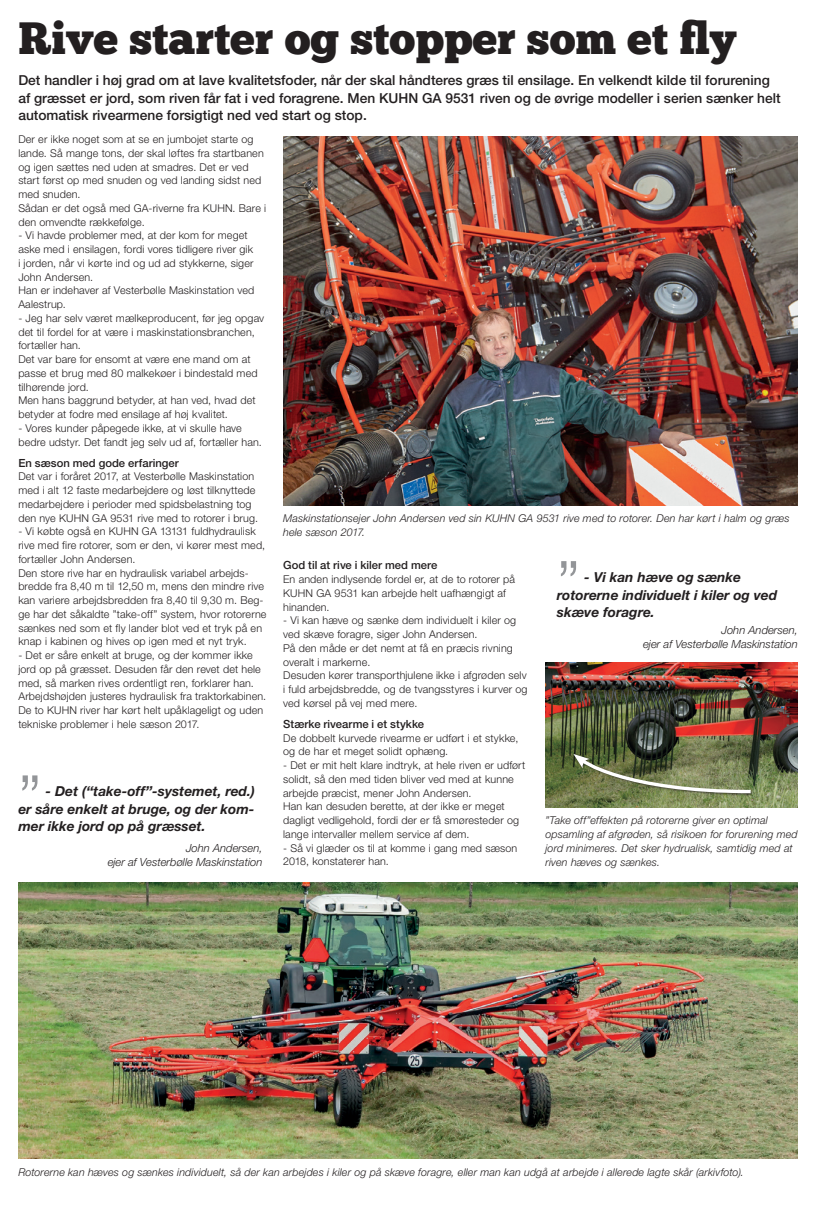
<style>
.page{position:relative;width:815px;height:1205px;background:#fff}
.page>*{position:absolute;margin:0;border:0;box-sizing:border-box;transform-origin:0 0}
.Mellemrubrik{font:300 62.5px "Helvetica Neue LT Std";color:#939598}
.Artikel_overskrift_C{font:45px "Chunk Five Ex";color:#231f20}
.Mellemrubrik-2{font:500 13.75px/17.5px "Helvetica Neue LT Std";color:#231f20}
.Mellemrubrik-3{font:italic 700 13.75px/17.5px "Helvetica Neue LT Std";color:#231f20;text-align:justify}
.Mellemrubrik-4{font:italic 300 11.25px/13.8px "Helvetica Neue LT Std";color:#231f20;text-align:right}
.Brød_mellemrubrik{font:500 11.25px "Helvetica Neue LT Std";letter-spacing:.005em;color:#231f20}
.Beskrivelse{font:300 10.75px/13.8px "Helvetica Neue LT Std";letter-spacing:.015em;color:#231f20}
.Beskrivelse-2{font:italic 300 10.75px/13.8px "Helvetica Neue LT Std";letter-spacing:.01em;color:#231f20}
.Billedtekst{font:italic 300 10.75px/13.8px "Helvetica Neue LT Std";letter-spacing:.01em;color:#231f20}
</style>
<div class="page">
<img style="left:283px;top:137px;width:515px;height:368px">
<img style="left:18px;top:882px;width:780px;height:276px">
<img style="left:546px;top:663px;width:252px;height:145px">
<div style="left:573px;top:753px;width:180px;height:42px;background:#231f20;opacity:.6"></div>
<svg style="left:573px;top:754px;width:181px;height:41px"></svg>
<p class="Artikel_overskrift_C" style="left:18px;top:4px;width:719px">Rive starter og stopper som et fly</p>
<p class="Mellemrubrik-2" style="left:18px;top:72px;width:764px">Det handler i høj grad om at lave kvalitetsfoder, når der skal håndteres græs til ensilage. En velkendt kilde til forurening af græsset er jord, som riven får fat i ved foragrene. Men KUHN GA 9531 riven og de øvrige modeller i serien sænker helt automatisk rivearmene forsigtigt ned ved start og stop.</p>
<p class="Beskrivelse" style="left:18px;top:132px;width:247px">Der er ikke noget som at se en jumbojet starte og lande. Så mange tons, der skal løftes fra startbanen og igen sættes ned uden at smadres. Det er ved start først op med snuden og ved landing sidst ned med snuden.</p>
<p class="Beskrivelse" style="left:18px;top:201px;width:249px">Sådan er det også med GA-riverne fra KUHN. Bare i den omvendte rækkefølge.</p>
<p class="Beskrivelse" style="left:18px;top:228px;width:237px">- Vi havde problemer med, at der kom for meget aske med i ensilagen, fordi vores tidligere river gik i jorden, når vi kørte ind og ud ad stykkerne, siger John Andersen.</p>
<p class="Beskrivelse" style="left:18px;top:283px;width:237px">Han er indehaver af Vesterbølle Maskinstation ved<br>Aalestrup.</p>
<p class="Beskrivelse" style="left:18px;top:311px;width:247px">- Jeg har selv været mælkeproducent, før jeg opgav det til fordel for at være i maskinstationsbranchen, fortæller han.</p>
<p class="Beskrivelse" style="left:18px;top:352px;width:241px">Det var bare for ensomt at være ene mand om at passe et brug med 80 malkekøer i bindestald med tilhørende jord.</p>
<p class="Beskrivelse" style="left:18px;top:393px;width:239px">Men hans baggrund betyder, at han ved, hvad det betyder at fodre med ensilage af høj kvalitet.</p>
<p class="Beskrivelse" style="left:18px;top:421px;width:245px">- Vores kunder påpegede ikke, at vi skulle have bedre udstyr. Det fandt jeg selv ud af, fortæller han.</p>
<p class="Brød_mellemrubrik" style="left:18px;top:456px;width:162px">En sæson med gode erfaringer</p>
<p class="Beskrivelse" style="left:18px;top:469px;width:241px">Det var i foråret 2017, at Vesterbølle Maskinstation med i alt 12 faste medarbejdere og løst tilknyttede medarbejdere i perioder med spidsbelastning tog den nye KUHN GA 9531 rive med to rotorer i brug.</p>
<p class="Beskrivelse" style="left:18px;top:524px;width:248px">- Vi købte også en KUHN GA 13131 fuldhydraulisk rive med fire rotorer, som er den, vi kører mest med, fortæller John Andersen.</p>
<p class="Beskrivelse" style="left:18px;top:565px;width:250px">Den store rive har en hydraulisk variabel arbejds&shy;bredde fra 8,40 m til 12,50 m, mens den mindre rive kan variere arbejdsbredden fra 8,40 til 9,30 m. Beg&shy;ge har det såkaldte ”take-off” system, hvor rotorerne sænkes ned som et fly lander blot ved et tryk på en knap i kabinen og hives op igen med et nyt tryk.</p>
<p class="Beskrivelse" style="left:18px;top:648px;width:244px">- Det er såre enkelt at bruge, og der kommer ikke jord op på græsset. Desuden får den revet det hele med, så marken rives ordentligt ren, forklarer han.</p>
<p class="Beskrivelse" style="left:18px;top:689px;width:249px">Arbejdshøjden justeres hydraulisk fra traktorkabinen.</p>
<p class="Beskrivelse" style="left:18px;top:703px;width:246px">De to KUHN river har kørt helt upåklageligt og uden tekniske problemer i hele sæson 2017.</p>
<p class="Beskrivelse-2" style="left:283px;top:511px;width:508px">Maskinstationsejer John Andersen ved sin KUHN GA 9531 rive med to rotorer. Den har kørt i halm og græs hele sæson 2017.</p>
<p class="Mellemrubrik" style="left:557px;top:545px;width:25px">”</p>
<p class="Brød_mellemrubrik" style="left:283px;top:559px;width:156px">God til at rive i kiler med mere</p>
<p class="Beskrivelse" style="left:283px;top:572px;width:233px">En anden indlysende fordel er, at de to rotorer på<br>KUHN GA 9531 kan arbejde helt uafhængigt af hinanden.</p>
<p class="Beskrivelse" style="left:283px;top:613px;width:235px">- Vi kan hæve og sænke dem individuelt i kiler og ved skæve foragre, siger John Andersen.</p>
<p class="Beskrivelse" style="left:283px;top:641px;width:231px">På den måde er det nemt at få en præcis rivning overalt i markerne.</p>
<p class="Beskrivelse" style="left:283px;top:668px;width:246px;text-align:justify">Desuden kører transporthjulene ikke i afgrøden selv i fuld arbejdsbredde, og de tvangsstyres i kurver og ved kørsel på vej med mere.</p>
<p class="Brød_mellemrubrik" style="left:283px;top:717px;width:143px">Stærke rivearme i et stykke</p>
<p class="Beskrivelse" style="left:283px;top:730px;width:237px">De dobbelt kurvede rivearme er udført i et stykke, og de har et meget solidt ophæng.</p>
<p class="Beskrivelse" style="left:283px;top:758px;width:244px">- Det er mit helt klare indtryk, at hele riven er udført solidt, så den med tiden bliver ved med at kunne arbejde præcist, mener John Andersen.</p>
<p class="Beskrivelse" style="left:283px;top:799px;width:238px">Han kan desuden berette, at der ikke er meget dagligt vedligehold, fordi der er få smøresteder og lange intervaller mellem service af dem.</p>
<p class="Beskrivelse" style="left:283px;top:840px;width:236px">- Så vi glæder os til at komme i gang med sæson<br>2018, konstaterer han.</p>
<p class="Mellemrubrik-3" style="left:557px;top:568px;width:222px;text-align:left;text-indent:27px">- Vi kan hæve og sænke rotorerne individuelt i kiler og ved skæve foragre.</p>
<p class="Mellemrubrik-4" style="left:643px;top:623px;width:156px">John Andersen,<br>ejer af Vesterbølle Maskinstation</p>
<p class="Mellemrubrik" style="left:18px;top:759px;width:25px">”</p>
<p class="Mellemrubrik-3" style="left:18px;top:782px;width:238px;text-indent:27px">- Det (‘‘take-off’’-systemet, red.) er såre enkelt at bruge, og der kom&shy;mer ikke jord op på græsset.</p>
<p class="Mellemrubrik-4" style="left:108px;top:841px;width:156px">John Andersen,<br>ejer af Vesterbølle Maskinstation</p>
<p class="Billedtekst" style="left:546px;top:813px;width:254px">”Take off”effekten på rotorerne giver en optimal opsamling af afgrøden, så risikoen for forurening med jord minimeres. Det sker hydrualisk, samtidig med at riven hæves og sænkes.</p>
<p class="Beskrivelse-2" style="left:18px;top:1165px;width:727px">Rotorerne kan hæves og sænkes individuelt, så der kan arbejdes i kiler og på skæve foragre, eller man kan udgå at arbejde i allerede lagte skår (arkivfoto).</p>
</div>
